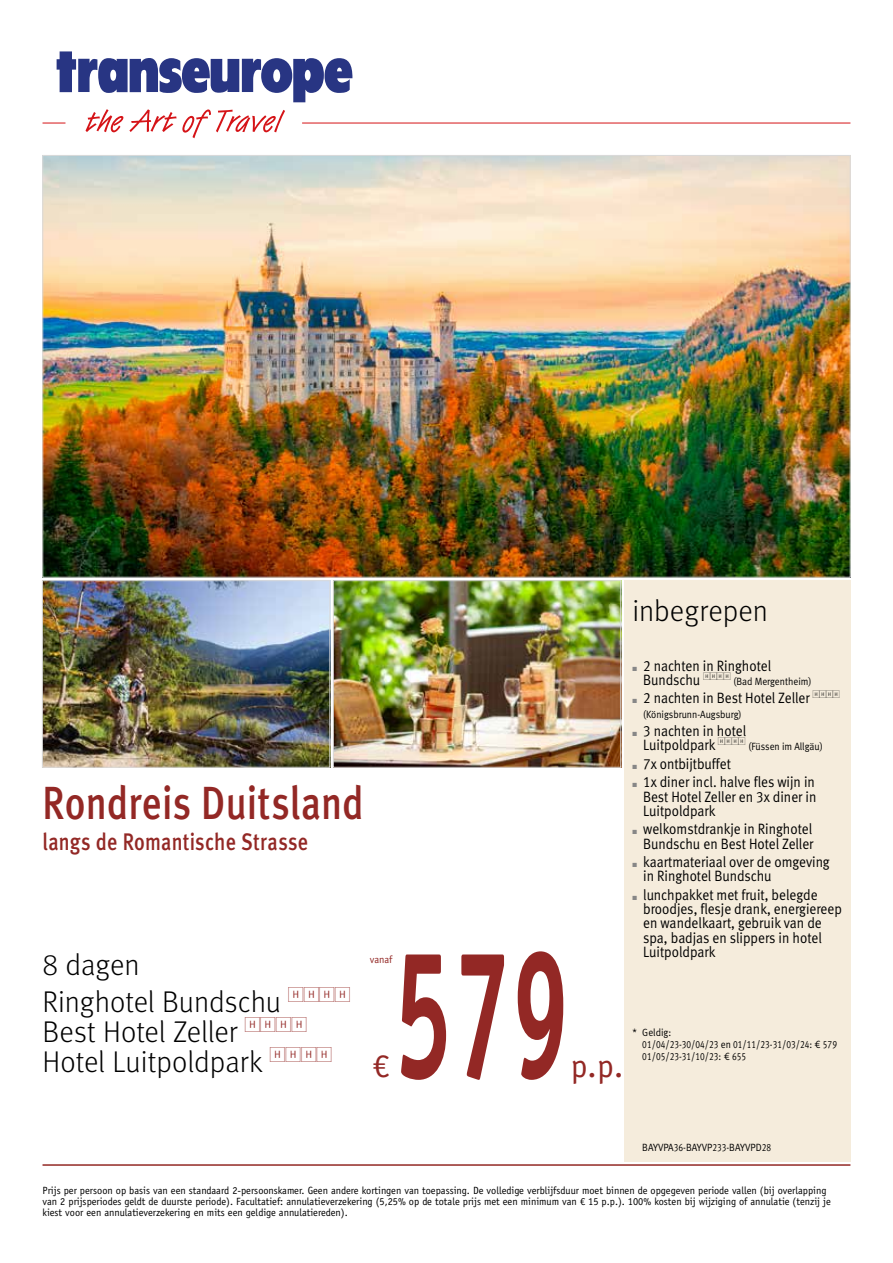
<style>
.page{position:relative;width:893px;height:1263px;background:#fff}
.page>*{position:absolute;margin:0;border:0;box-sizing:border-box;transform-origin:0 0}
.t1{font:700 183px "Officina Sans Std";color:#932825;scale:.58 1}
.t2{font:46.5px "Meta Medium LF";letter-spacing:.005em;color:#932825;scale:.83 1}
.t3{font:33.15px "Officina Sans Std";color:#932825}
.t4{font:30px/30px "Meta Light LF";color:#000}
.t5{font:24px "Meta Medium LF";letter-spacing:.01em;color:#932825;scale:.83 1}
.t6{font:15px/14.2px "Meta Normal LF";color:#000;scale:.9 1}
.t7{font:10.5px/11.2px "Officina Sans Std";color:#000}
.t8{font:10.5px/12px "Meta Normal LF";color:#000;scale:.91 1}
.t9{font:10.5px "Officina Sans Std";color:#932825}
.s1{color:#878787}
</style>
<div class="page">
<div style="left:624px;top:580px;width:226px;height:582px;background:#f5ecdc"></div>
<svg style="left:43px;top:123px;width:22px;height:1px"></svg>
<hr style="left:302px;top:123px;width:548px;height:1px;background:#d51317">
<svg style="left:86px;top:109px;width:37px;height:23px"></svg>
<svg style="left:129px;top:109px;width:156px;height:29px"></svg>
<div style="left:227px;top:59px;width:12px;height:33px;background:#283583"></div>
<svg style="left:57px;top:51px;width:179px;height:42px"></svg>
<svg style="left:242px;top:58px;width:111px;height:44px"></svg>
<img style="left:45px;top:157px;width:803px;height:418px">
<img style="left:335px;top:582px;width:284px;height:183px">
<div style="left:333px;top:580px;width:288px;height:187px;border:1px solid #dadada"></div>
<img style="left:44px;top:582px;width:284px;height:183px">
<div style="left:42px;top:580px;width:288px;height:187px;border:1px solid #dadada"></div>
<hr style="left:43px;top:1164px;width:807px;height:2px;background:#932825">
<h3 class="t4" style="left:632px;top:595px;width:137px">inbegrepen</h3>
<h2 class="t2" style="left:43px;top:775px;width:388px">Rondreis Duitsland</h2>
<h3 class="t5" style="left:43px;top:828px;width:321px">langs de Romantische Strasse</h3>
<h3 class="t4" style="left:43px;top:949px;width:99px">8 dagen</h3>
<h3 class="t4" style="left:43px;top:987px;width:309px">Ringhotel Bundschu <sup>HHHH<br></sup>Best Hotel Zeller <sup>HHHH<br></sup>Hotel Luitpoldpark <sup>HHHH</sup></h3>
<p class="t9" style="left:370px;top:953px;width:24px">vanaf</p>
<h3 class="t3" style="left:373px;top:1046px;width:18px">€</h3>
<h1 class="t1" style="left:394px;top:900px;width:307px">579</h1>
<h3 class="t3" style="left:571px;top:1046px;width:54px">p.p.</h3>
<p class="t6" style="left:643px;top:658px;width:144px;text-indent:-11px"><span class="s1">■</span> 2 nachten in Ringhotel<br>Bundschu <sup>HHHH</sup></p>
<p class="t8" style="left:734px;top:675px;width:87px">(Bad Mergentheim)</p>
<p class="t6" style="left:632px;top:691px;width:232px"><span class="s1">■</span> 2 nachten in Best Hotel Zeller <sup>HHHH</sup></p>
<p class="t8" style="left:643px;top:708px;width:110px">(Königsbrunn-Augsburg)</p>
<p class="t6" style="left:632px;top:723px;width:128px;text-align:right"><span class="s1">■</span> 3 nachten in hotel<br>Luitpoldpark <sup>HHHH</sup></p>
<p class="t8" style="left:748px;top:740px;width:83px">(Füssen im Allgäu)</p>
<p class="t6" style="left:632px;top:756px;width:111px"><span class="s1">■</span> 7x ontbijtbuffet</p>
<p class="t6" style="left:643px;top:775px;width:194px;text-align:justify;text-indent:-11px"><span class="s1">■</span> 1x diner incl. halve fles wijn in Best Hotel Zeller en 3x diner in Luitpoldpark</p>
<p class="t6" style="left:632px;top:822px;width:203px;text-align:right"><span class="s1">■</span> welkomstdrankje in Ringhotel<br>Bundschu en Best Hotel Zeller</p>
<p class="t6" style="left:643px;top:854px;width:209px;text-indent:-11px"><span class="s1">■</span> kaartmateriaal over de omgeving in Ringhotel Bundschu</p>
<p class="t6" style="left:643px;top:887px;width:222px;text-indent:-11px"><span class="s1">■</span> lunchpakket met fruit, belegde broodjes, flesje drank, energiereep en wandelkaart, gebruik van de spa, badjas en slippers in hotel<br>Luitpoldpark</p>
<p class="t8" style="left:642px;top:1026px;width:215px;text-indent:-10px">* Geldig:<br>01/04/23-30/04/23 en 01/11/23-31/03/24: € 579<br>01/05/23-31/10/23: € 655</p>
<p class="t8" style="left:642px;top:1141px;width:143px">BAYVPA36-BAYVP233-BAYVPD28</p>
<p class="t7" style="left:43px;top:1184px;width:790px">Prijs per persoon op basis van een standaard 2-persoonskamer. Geen andere kortingen van toepassing. De volledige verblijfsduur moet binnen de opgegeven periode vallen (bij overlapping van 2 prijsperiodes geldt de duurste periode). Facultatief: annulatieverzekering (5,25% op de totale prijs met een minimum van € 15 p.p.). 100% kosten bij wijziging of annulatie (tenzij je kiest voor een annulatieverzekering en mits een geldige annulatiereden).</p>
</div>
